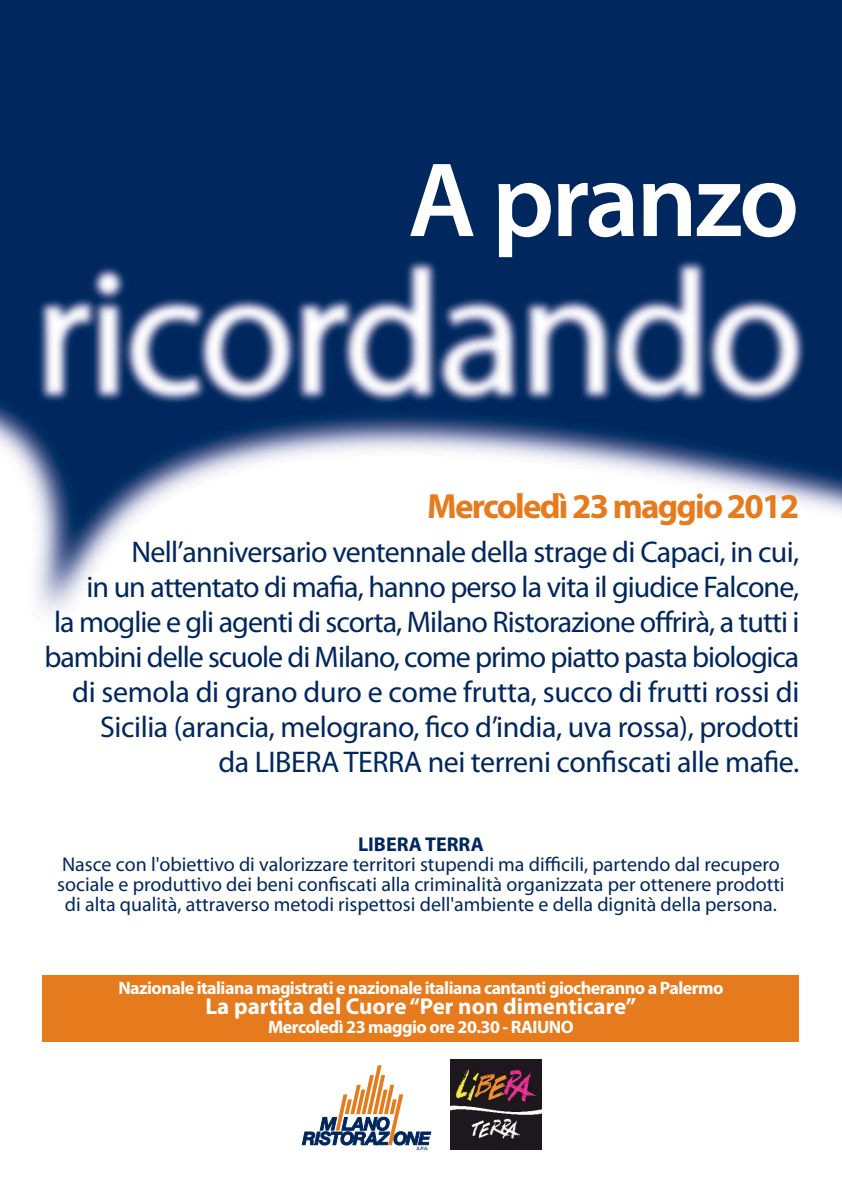
<style>
.page{position:relative;width:842px;height:1191px;background:#fff}
.page>*{position:absolute;margin:0;border:0;box-sizing:border-box;transform-origin:0 0}
.t1{font:600 106.7px "Myriad Pro";letter-spacing:-.03em;color:#fff}
.t2{font:700 35px "Myriad Pro";letter-spacing:-.05em;color:#e67b1d}
.t3{font:30px/35px "Myriad Pro";letter-spacing:-.025em;color:#00275d;text-align:right}
.t4{font:700 23px "Myriad Pro";color:#fff}
.t5{font:20px/20px "Myriad Pro";color:#00275d;text-align:center}
.t6{font:700 20px "Myriad Pro";color:#00275d}
.t7{font:700 18px "Myriad Pro";letter-spacing:-.03em;color:#fff}
</style>
<div class="page">
<img style="left:0;top:0;width:842px;height:614px">
<img style="left:450px;top:1059px;width:91px;height:91px">
<div style="left:43px;top:975px;width:756px;height:67px;background:#e67b1d"></div>
<svg style="left:301px;top:1065px;width:131px;height:85px"></svg>
<h1 class="t1" style="left:408px;top:137px;width:393px">A pranzo</h1>
<p class="t2" style="left:427px;top:493px;width:374px">Mercoledì 23 maggio 2012</p>
<p class="t3" style="left:45px;top:536px;width:756px">Nell’anniversario ventennale della strage di Capaci, in cui,<br>in un attentato di mafia, hanno perso la vita il giudice Falcone,<br>la moglie e gli agenti di scorta, Milano Ristorazione offrirà, a tutti i bambini delle scuole di Milano, come primo piatto pasta biologica di semola di grano duro e come frutta, succo di frutti rossi di Sicilia (arancia, melograno, fico d’india, uva rossa), prodotti<br>da LIBERA TERRA nei terreni confiscati alle mafie.</p>
<p class="t6" style="left:358px;top:837px;width:127px">LIBERA TERRA</p>
<p class="t5" style="left:57px;top:856px;width:729px">Nasce con l'obiettivo di valorizzare territori stupendi ma difficili, partendo dal recupero sociale e produttivo dei beni confiscati alla criminalità organizzata per ottenere prodotti di alta qualità, attraverso metodi rispettosi dell'ambiente e della dignità della persona.</p>
<p class="t7" style="left:118px;top:981px;width:607px">Nazionale italiana magistrati e nazionale italiana cantanti giocheranno a Palermo</p>
<p class="t4" style="left:205px;top:998px;width:432px">La partita del Cuore “Per non dimenticare”</p>
<p class="t7" style="left:268px;top:1020px;width:307px">Mercoledì 23 maggio ore 20.30 - RAIUNO</p>
</div>
